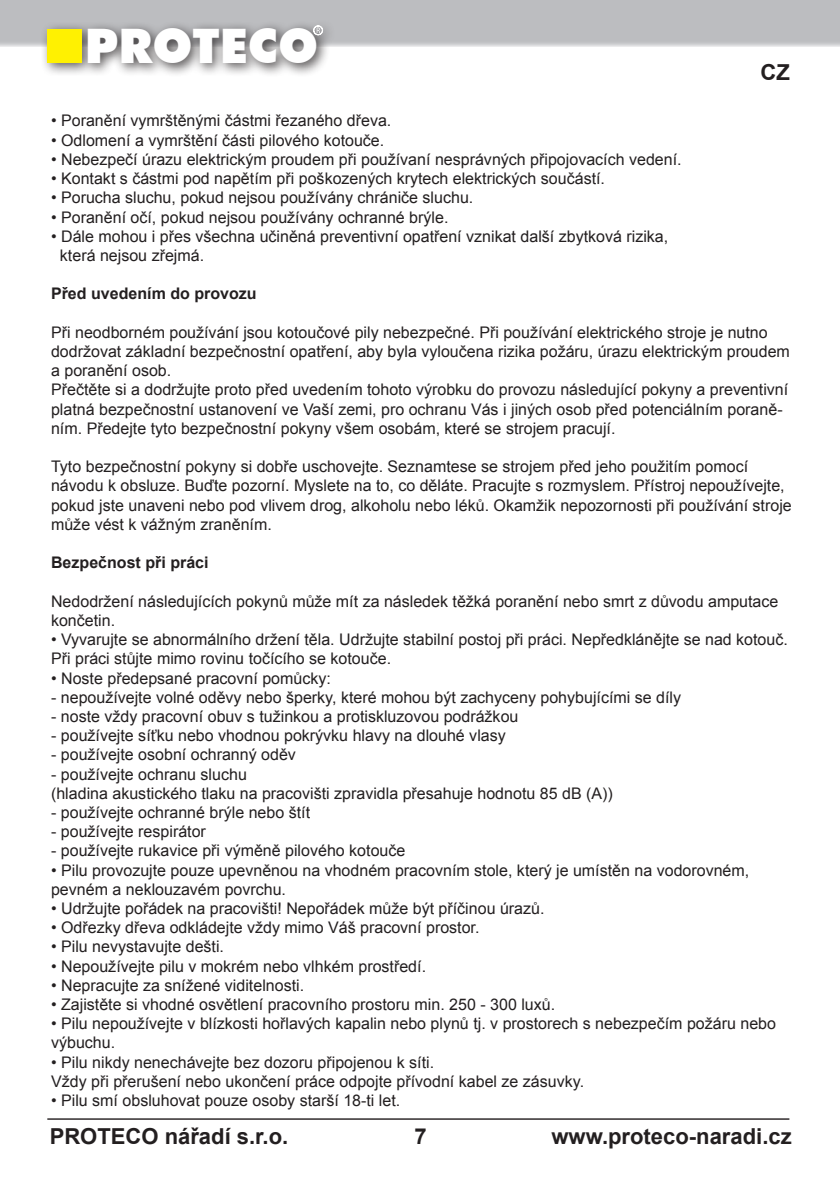
<style>
.page{position:relative;width:840px;height:1191px;background:#fff}
.page>*{position:absolute;margin:0;border:0;box-sizing:border-box;transform-origin:0 0}
.t1{font:900 47.6px "Futura BT";color:#fff}
.t2{font:700 22px "Arial";color:#231f20}
.t3{font:16px/19.2px "Arial";color:#231f20}
.t4{font:700 16px "Arial";color:#231f20}
</style>
<div class="page">
<div style="left:0;top:0;width:839px;height:46px;background:#bcbdc0"></div>
<hr style="left:47px;top:1118px;width:742px;height:1px;background:#231f20">
<div style="left:40px;top:19px;width:296px;height:59px;background:#231f20;opacity:.75"></div>
<div style="left:47px;top:29px;width:34px;height:34px;background:#fff101"></div>
<svg style="left:313px;top:25px;width:10px;height:10px"></svg>
<h1 class="t1" style="left:85px;top:17px;width:235px">PROTECO</h1>
<h2 class="t2" style="left:760px;top:57px;width:31px">CZ</h2>
<p class="t3" style="left:51px;top:111px;width:341px">• Poranění vymrštěnými částmi řezaného dřeva.</p>
<p class="t3" style="left:51px;top:131px;width:334px">• Odlomení a vymrštění části pilového kotouče.</p>
<p class="t3" style="left:51px;top:150px;width:631px">• Nebezpečí úrazu elektrickým proudem při používaní nesprávných připojovacích vedení.</p>
<p class="t3" style="left:51px;top:169px;width:555px">• Kontakt s částmi pod napětím při poškozených krytech elektrických součástí.</p>
<p class="t3" style="left:51px;top:188px;width:423px">• Porucha sluchu, pokud nejsou používány chrániče sluchu.</p>
<p class="t3" style="left:51px;top:207px;width:398px">• Poranění očí, pokud nejsou používány ochranné brýle.</p>
<p class="t3" style="left:60px;top:227px;width:609px;text-indent:-9px">• Dále mohou i přes všechna učiněná preventivní opatření vznikat další zbytková rizika, která nejsou zřejmá.</p>
<p class="t4" style="left:51px;top:283px;width:207px">Před uvedením do provozu</p>
<p class="t3" style="left:51px;top:323px;width:740px">Při neodborném používání jsou kotoučové pily nebezpečné. Při používání elektrického stroje je nutno dodržovat základní bezpečnostní opatření, aby byla vyloučena rizika požáru, úrazu elektrickým proudem a poranění osob.<br>Přečtěte si a dodržujte proto před uvedením tohoto výrobku do provozu následující pokyny a preventivní platná bezpečnostní ustanovení ve Vaší zemi, pro ochranu Vás i jiných osob před potenciálním poraně&shy;ním. Předejte tyto bezpečnostní pokyny všem osobám, které se strojem pracují.</p>
<p class="t3" style="left:51px;top:457px;width:741px">Tyto bezpečnostní pokyny si dobře uschovejte. Seznamtese se strojem před jeho použitím pomocí návodu k obsluze. Buďte pozorní. Myslete na to, co děláte. Pracujte s rozmyslem. Přístroj nepoužívejte, pokud jste unaveni nebo pod vlivem drog, alkoholu nebo léků. Okamžik nepozornosti při používání stroje může vést k vážným zraněním.</p>
<p class="t4" style="left:51px;top:552px;width:159px">Bezpečnost při práci</p>
<p class="t3" style="left:51px;top:591px;width:728px">Nedodržení následujících pokynů může mít za následek těžká poranění nebo smrt z důvodu amputace končetin.</p>
<p class="t3" style="left:51px;top:630px;width:737px">• Vyvarujte se abnormálního držení těla. Udržujte stabilní postoj při práci. Nepředklánějte se nad kotouč.<br>Při práci stůjte mimo rovinu točícího se kotouče.</p>
<p class="t3" style="left:51px;top:668px;width:281px">• Noste předepsané pracovní pomůcky:</p>
<p class="t3" style="left:51px;top:687px;width:631px">- nepoužívejte volné oděvy nebo šperky, které mohou být zachyceny pohybujícími se díly</p>
<p class="t3" style="left:51px;top:707px;width:468px">- noste vždy pracovní obuv s tužinkou a protiskluzovou podrážkou</p>
<p class="t3" style="left:51px;top:726px;width:456px">- používejte síťku nebo vhodnou pokrývku hlavy na dlouhé vlasy</p>
<p class="t3" style="left:51px;top:745px;width:246px">- používejte osobní ochranný oděv</p>
<p class="t3" style="left:51px;top:764px;width:563px">- používejte ochranu sluchu<br>(hladina akustického tlaku na pracovišti zpravidla přesahuje hodnotu 85 dB (A))</p>
<p class="t3" style="left:51px;top:803px;width:260px">- používejte ochranné brýle nebo štít</p>
<p class="t3" style="left:51px;top:822px;width:156px">- používejte respirátor</p>
<p class="t3" style="left:51px;top:841px;width:355px">- používejte rukavice při výměně pilového kotouče</p>
<p class="t3" style="left:51px;top:860px;width:699px">• Pilu provozujte pouze upevněnou na vhodném pracovním stole, který je umístěn na vodorovném, pevném a neklouzavém povrchu.</p>
<p class="t3" style="left:51px;top:899px;width:494px">• Udržujte pořádek na pracovišti! Nepořádek může být příčinou úrazů.</p>
<p class="t3" style="left:51px;top:918px;width:430px">• Odřezky dřeva odkládejte vždy mimo Váš pracovní prostor.</p>
<p class="t3" style="left:51px;top:937px;width:174px">• Pilu nevystavujte dešti.</p>
<p class="t3" style="left:51px;top:956px;width:376px">• Nepoužívejte pilu v mokrém nebo vlhkém prostředí.</p>
<p class="t3" style="left:51px;top:975px;width:254px">• Nepracujte za snížené viditelnosti.</p>
<p class="t3" style="left:51px;top:995px;width:505px">• Zajistěte si vhodné osvětlení pracovního prostoru min. 250 - 300 luxů.</p>
<p class="t3" style="left:51px;top:1014px;width:726px">• Pilu nepoužívejte v blízkosti hořlavých kapalin nebo plynů tj. v prostorech s nebezpečím požáru nebo výbuchu.</p>
<p class="t3" style="left:51px;top:1052px;width:534px">• Pilu nikdy nenechávejte bez dozoru připojenou k síti.<br>Vždy při přerušení nebo ukončení práce odpojte přívodní kabel ze zásuvky.</p>
<p class="t3" style="left:51px;top:1091px;width:350px">• Pilu smí obsluhovat pouze osoby starší 18-ti let.</p>
<h2 class="t2" style="left:50px;top:1122px;width:240px">PROTECO nářadí s.r.o.</h2>
<h2 class="t2" style="left:414px;top:1122px;width:14px">7</h2>
<h2 class="t2" style="left:551px;top:1122px;width:241px">www.proteco-naradi.cz</h2>
</div>
